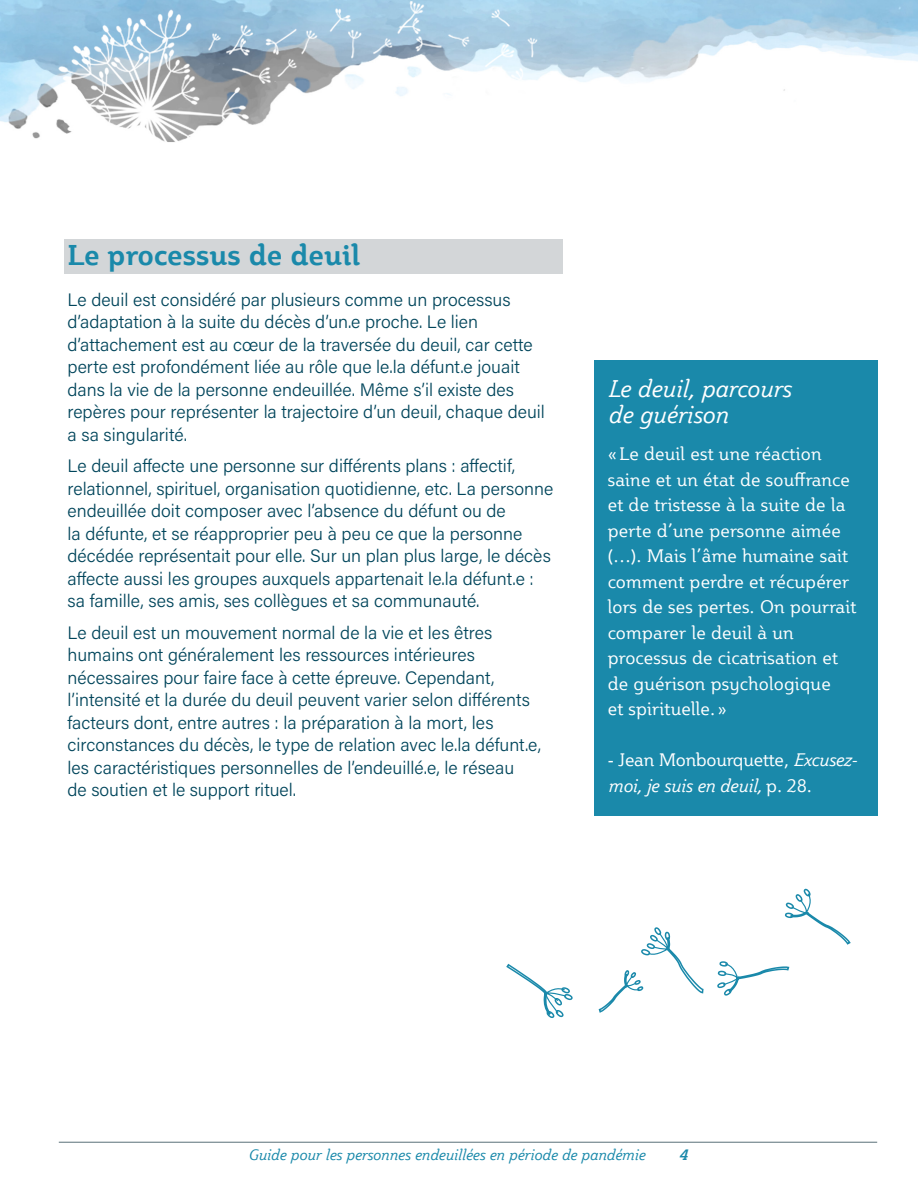
<style>
.page{position:relative;width:918px;height:1188px;background:#fff}
.page>*{position:absolute;margin:0;border:0;box-sizing:border-box;transform-origin:0 0}
.t1{font:700 28.5px "Plume";color:#1a89aa}
.t2{font:italic 24px/25.5px "Plume";color:#fff}
.t3{font:300 18px/22.5px "Acumin Pro";color:#01455b}
.t4{font:18px/25.5px "Plume";letter-spacing:.01em;color:#fff}
.t5{font:italic 18px/25.5px "Plume";letter-spacing:-.01em;color:#fff}
.t6{font:italic 15px "Plume";color:#1a89aa}
.t7{font:italic 700 15px "Plume";color:#1a89aa}
.s1{font-style:normal}
</style>
<div class="page">
<img style="left:706px;top:0;width:212px;height:91px">
<img style="left:0;top:0;width:706px;height:142px">
<hr style="left:59px;top:1142px;width:818px;height:1px;background:#5a6f78">
<svg style="left:506px;top:963px;width:67px;height:55px"></svg>
<svg style="left:598px;top:927px;width:106px;height:86px"></svg>
<svg style="left:717px;top:961px;width:73px;height:35px"></svg>
<svg style="left:784px;top:889px;width:67px;height:56px"></svg>
<div style="left:64px;top:239px;width:499px;height:35px;background:#d3d6d8"></div>
<div style="left:594px;top:360px;width:284px;height:88px;background:#1a89aa"></div>
<div style="left:594px;top:428px;width:284px;height:388px;background:#1a89aa"></div>
<h1 class="t1" style="left:68px;top:237px;width:295px">Le processus de deuil</h1>
<p class="t3" style="left:68px;top:288px;width:479px">Le deuil est considéré par plusieurs comme un processus d’adaptation à la suite du décès d’un.e proche. Le lien d’attachement est au cœur de la traversée du deuil, car cette perte est profondément liée au rôle que le.la défunt.e jouait dans la vie de la personne endeuillée. Même s’il existe des repères pour représenter la trajectoire d’un deuil, chaque deuil a sa singularité.</p>
<p class="t3" style="left:68px;top:454px;width:487px">Le deuil affecte une personne sur différents plans : affectif, relationnel, spirituel, organisation quotidienne, etc. La personne endeuillée doit composer avec l’absence du défunt ou de<br>la défunte, et se réapproprier peu à peu ce que la personne décédée représentait pour elle. Sur un plan plus large, le décès affecte aussi les groupes auxquels appartenait le.la défunt.e : sa famille, ses amis, ses collègues et sa communauté.</p>
<p class="t3" style="left:68px;top:621px;width:475px">Le deuil est un mouvement normal de la vie et les êtres humains ont généralement les ressources intérieures nécessaires pour faire face à cette épreuve. Cependant, l’intensité et la durée du deuil peuvent varier selon différents facteurs dont, entre autres : la préparation à la mort, les circonstances du décès, le type de relation avec le.la défunt.e, les caractéristiques personnelles de l’endeuillé.e, le réseau<br>de soutien et le support rituel.</p>
<h2 class="t2" style="left:608px;top:375px;width:185px">Le deuil, parcours de guérison</h2>
<p class="t4" style="left:608px;top:441px;width:250px">« Le deuil est une réaction saine et un état de souffrance et de tristesse à la suite de la perte d’une personne aimée (…). Mais l’âme humaine sait comment perdre et récupérer lors de ses pertes. On pourrait comparer le deuil à un processus de cicatrisation et de guérison psychologique<br>et spirituelle. »</p>
<p class="t5" style="left:608px;top:747px;width:251px"><span class="s1">- Jean Monbourquette,</span> Excusez&shy;moi, je suis en deuil, <span class="s1">p. 28.</span></p>
<p class="t6" style="left:248px;top:1145px;width:398px">Guide pour les personnes endeuillées en période de pandémie</p>
<p class="t7" style="left:679px;top:1145px;width:10px">4</p>
</div>
